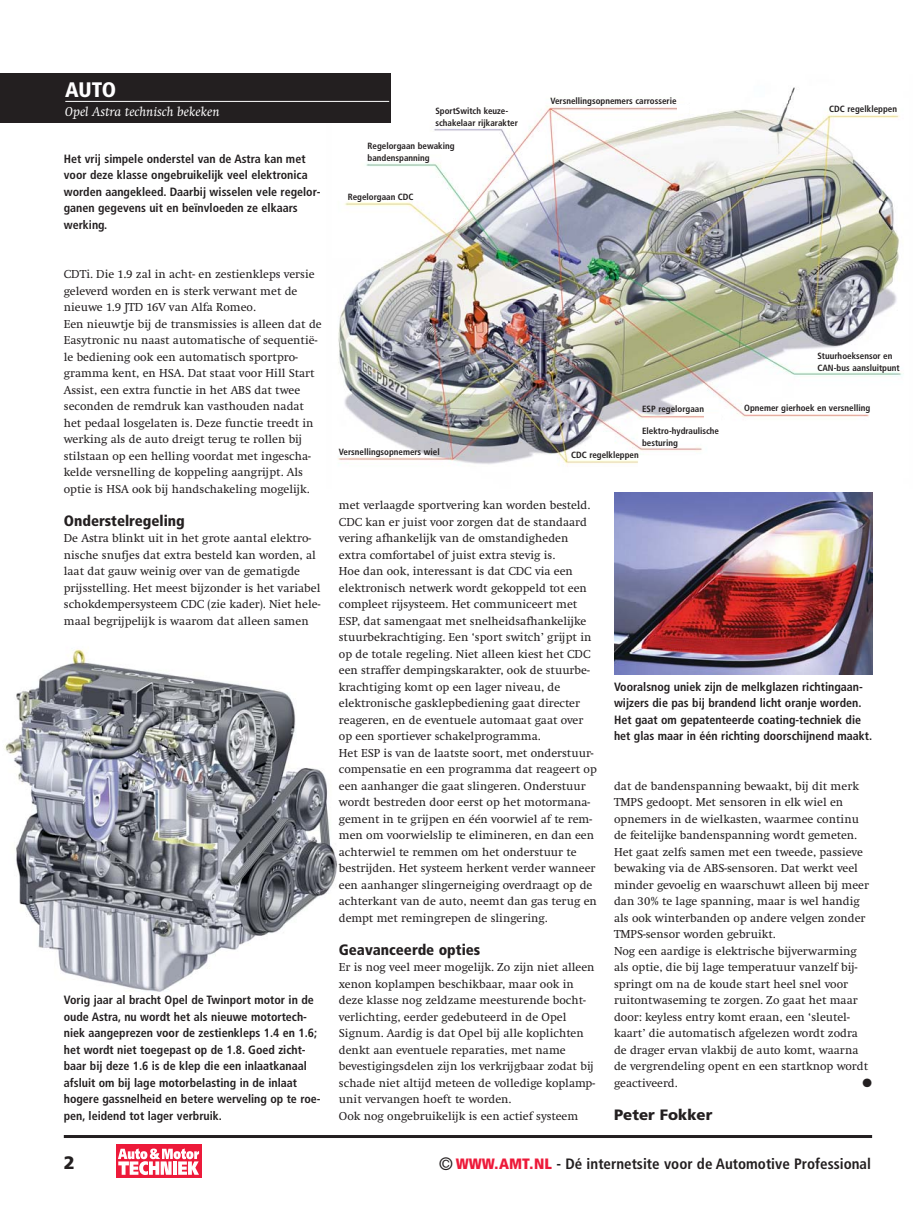
<style>
.page{position:relative;width:914px;height:1212px;background:#fff}
.page>*{position:absolute;margin:0;border:0;box-sizing:border-box;transform-origin:0 0}
.t1{font:900 condensed 21px "Frutiger";color:#fff}
.t2{font:900 18px "Frutiger";color:#231f20}
.t3{font:700 condensed 15px "Frutiger";color:#231f20}
.t4{font:900 condensed 15px "Frutiger";color:#231f20}
.t5{font:900 15px "Frutiger";color:#231f20}
.t6{font:italic 13.5px "Swift";color:#fff}
.t7{font:12px/16.5px "Swift";color:#231f20}
.t8{font:700 condensed 12px/16.5px "Frutiger";color:#231f20}
.t9{font:12px "Zapf Dingbats";color:#231f20}
.t10{font:700 condensed 9px/12px "Frutiger";color:#231f20}
.s1{font-weight:400;font-size:18px}
.s2{font-weight:900;color:#ed1a3a}
</style>
<div class="page">
<img style="left:327px;top:75px;width:575px;height:390px">
<div style="left:677px;top:105px;width:12px;height:8px;background:#fff"></div>
<div style="left:704px;top:415px;width:17px;height:9px;background:#fff"></div>
<img style="left:4px;top:649px;width:333px;height:343px">
<hr style="left:64px;top:1135px;width:808px;height:3px;background:#231f20">
<div style="left:0;top:73px;width:390px;height:49px;background:#231f20"></div>
<hr style="left:65px;top:101px;width:324px;height:1px;background:#fff">
<img style="left:614px;top:493px;width:258px;height:181px">
<div style="left:116px;top:1144px;width:85px;height:34px;background:#ed1a3a"></div>
<svg style="left:118px;top:1148px;width:81px;height:27px"></svg>
<h1 class="t1" style="left:65px;top:81px;width:52px">AUTO</h1>
<p class="t6" style="left:65px;top:107px;width:156px">Opel Astra technisch bekeken</p>
<p class="t8" style="left:64px;top:151px;width:258px">Het vrij simpele onderstel van de Astra kan met voor deze klasse ongebruikelijk veel elektronica worden aangekleed. Daarbij wisselen vele regelor&shy;ganen gegevens uit en beïnvloeden ze elkaars werking.</p>
<p class="t7" style="left:64px;top:267px;width:259px">CDTi. Die 1.9 zal in acht- en zestienkleps versie geleverd worden en is sterk verwant met de nieuwe 1.9 JTD 16V van Alfa Romeo.<br>Een nieuwtje bij de transmissies is alleen dat de Easytronic nu naast automatische of sequentië&shy;le bediening ook een automatisch sportpro&shy;gramma kent, en HSA. Dat staat voor Hill Start Assist, een extra functie in het ABS dat twee seconden de remdruk kan vasthouden nadat het pedaal losgelaten is. Deze functie treedt in werking als de auto dreigt terug te rollen bij stilstaan op een helling voordat met ingescha&shy;kelde versnelling de koppeling aangrijpt. Als optie is HSA ook bij handschakeling mogelijk.</p>
<p class="t4" style="left:64px;top:515px;width:122px">Onderstelregeling</p>
<p class="t7" style="left:64px;top:531px;width:258px">De Astra blinkt uit in het grote aantal elektro&shy;nische snufjes dat extra besteld kan worden, al laat dat gauw weinig over van de gematigde prijsstelling. Het meest bijzonder is het variabel schokdempersysteem CDC (zie kader). Niet hele&shy;maal begrijpelijk is waarom dat alleen samen</p>
<p class="t8" style="left:64px;top:993px;width:258px">Vorig jaar al bracht Opel de Twinport motor in de oude Astra, nu wordt het als nieuwe motortech&shy;niek aangeprezen voor de zestienkleps 1.4 en 1.6; het wordt niet toegepast op de 1.8. Goed zicht&shy;baar bij deze 1.6 is de klep die een inlaatkanaal afsluit om bij lage motorbelasting in de inlaat hogere gassnelheid en betere werveling op te roe&shy;pen, leidend tot lager verbruik.</p>
<p class="t10" style="left:435px;top:106px;width:84px">SportSwitch keuze&shy;schakelaar rijkarakter</p>
<p class="t10" style="left:367px;top:140px;width:88px">Regelorgaan bewaking bandenspanning</p>
<p class="t10" style="left:348px;top:192px;width:67px">Regelorgaan CDC</p>
<p class="t10" style="left:550px;top:95px;width:128px">Versnellingsopnemers carrosserie</p>
<p class="t10" style="left:829px;top:104px;width:69px">CDC regelkleppen</p>
<p class="t10" style="left:339px;top:446px;width:102px">Versnellingsopnemers wiel</p>
<p class="t10" style="left:642px;top:404px;width:63px">ESP regelorgaan</p>
<p class="t10" style="left:642px;top:425px;width:78px">Elektro-hydraulische besturing</p>
<p class="t10" style="left:571px;top:450px;width:69px">CDC regelkleppen</p>
<p class="t10" style="left:817px;top:350px;width:84px">Stuurhoeksensor en<br>CAN-bus aansluitpunt</p>
<p class="t10" style="left:744px;top:403px;width:127px">Opnemer gierhoek en versnelling</p>
<p class="t7" style="left:339px;top:498px;width:259px">met verlaagde sportvering kan worden besteld.<br>CDC kan er juist voor zorgen dat de standaard vering afhankelijk van de omstandigheden extra comfortabel of juist extra stevig is.<br>Hoe dan ook, interessant is dat CDC via een elektronisch netwerk wordt gekoppeld tot een compleet rijsysteem. Het communiceert met ESP, dat samengaat met snelheidsafhankelijke stuurbekrachtiging. Een ‘sport switch’ grijpt in op de totale regeling. Niet alleen kiest het CDC een straffer dempingskarakter, ook de stuurbe&shy;krachtiging komt op een lager niveau, de elektronische gasklepbediening gaat directer reageren, en de eventuele automaat gaat over op een sportiever schakelprogramma.<br>Het ESP is van de laatste soort, met onderstuur&shy;compensatie en een programma dat reageert op een aanhanger die gaat slingeren. Onderstuur wordt bestreden door eerst op het motormana&shy;gement in te grijpen en één voorwiel af te rem&shy;men om voorwielslip te elimineren, en dan een achterwiel te remmen om het onderstuur te bestrijden. Het systeem herkent verder wanneer een aanhanger slingerneiging overdraagt op de achterkant van de auto, neemt dan gas terug en dempt met remingrepen de slingering.</p>
<p class="t4" style="left:339px;top:944px;width:143px">Geavanceerde opties</p>
<p class="t7" style="left:339px;top:960px;width:258px">Er is nog veel meer mogelijk. Zo zijn niet alleen xenon koplampen beschikbaar, maar ook in deze klasse nog zeldzame meesturende bocht&shy;verlichting, eerder gedebuteerd in de Opel Signum. Aardig is dat Opel bij alle koplichten denkt aan eventuele reparaties, met name bevestigingsdelen zijn los verkrijgbaar zodat bij schade niet altijd meteen de volledige koplamp&shy;unit vervangen hoeft te worden.<br>Ook nog ongebruikelijk is een actief systeem</p>
<p class="t8" style="left:614px;top:679px;width:260px">Vooralsnog uniek zijn de melkglazen richtingaan&shy;wijzers die pas bij brandend licht oranje worden.<br>Het gaat om gepatenteerde coating-techniek die het glas maar in één richting doorschijnend maakt.</p>
<p class="t7" style="left:614px;top:779px;width:256px">dat de bandenspanning bewaakt, bij dit merk TMPS gedoopt. Met sensoren in elk wiel en opnemers in de wielkasten, waarmee continu de feitelijke bandenspanning wordt gemeten.<br>Het gaat zelfs samen met een tweede, passieve bewaking via de ABS-sensoren. Dat werkt veel minder gevoelig en waarschuwt alleen bij meer dan 30% te lage spanning, maar is wel handig als ook winterbanden op andere velgen zonder TMPS-sensor worden gebruikt.<br>Nog een aardige is elektrische bijverwarming als optie, die bij lage temperatuur vanzelf bij&shy;springt om na de koude start heel snel voor ruitontwaseming te zorgen. Zo gaat het maar door: keyless entry komt eraan, een ‘sleutel&shy;kaart’ die automatisch afgelezen wordt zodra de drager ervan vlakbij de auto komt, waarna de vergrendeling opent en een startknop wordt geactiveerd.</p>
<p class="t9" style="left:862px;top:1077px;width:11px">●</p>
<p class="t5" style="left:614px;top:1109px;width:100px">Peter Fokker</p>
<h2 class="t2" style="left:64px;top:1156px;width:13px">2</h2>
<p class="t3" style="left:439px;top:1158px;width:434px"><span class="s1">©</span> <span class="s2">WWW.AMT.NL</span> - Dé internetsite voor de Automotive Professional</p>
</div>
